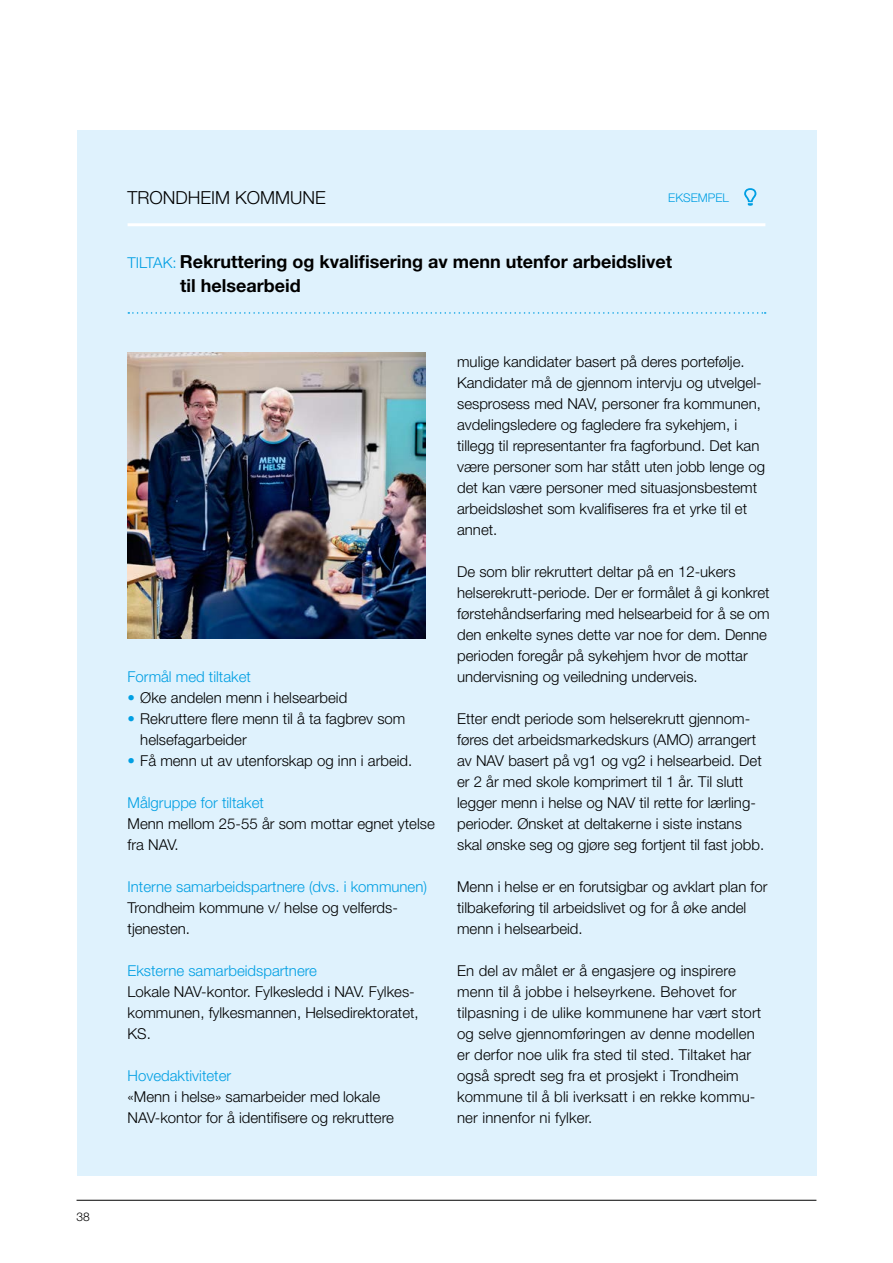
<style>
.page{position:relative;width:893px;height:1263px;background:#fff}
.page>*{position:absolute;margin:0;border:0;box-sizing:border-box;transform-origin:0 0}
.t1{font:700 18px/24px "Helvetica Neue";color:#000}
.t2{font:300 18px "Helvetica Neue";color:#000}
.t3{font:300 15px/21px "Helvetica Neue";color:#000}
.t4{font:300 15px "Helvetica Neue";color:#009fe3}
.t5{font:300 12px "Helvetica Neue";color:#009fe3}
.t6{font:300 12px "Helvetica Neue";color:#000}
.s1{font-weight:300;font-size:15px;color:#009fe3}
.s2{color:#009fe3}
</style>
<div class="page">
<hr style="left:77px;top:1200px;width:739px;height:1px;background:#000">
<div style="left:77px;top:130px;width:739px;height:1046px;background:#dff2fd"></div>
<hr style="left:128px;top:223px;width:637px;height:3px;background:#fff">
<svg style="left:744px;top:188px;width:13px;height:18px"></svg>
<img style="left:127px;top:353px;width:298px;height:285px">
<svg style="left:128px;top:312px;width:638px;height:2px"></svg>
<p class="t6" style="left:77px;top:1210px;width:15px">38</p>
<p class="t2" style="left:128px;top:187px;width:200px">TRONDHEIM KOMMUNE</p>
<p class="t5" style="left:668px;top:190px;width:62px">EKSEMPEL</p>
<p class="t1" style="left:180px;top:249px;width:494px;text-indent:-53px"><span class="s1">TILTAK:</span> Rekruttering og kvalifisering av menn utenfor arbeidslivet til helsearbeid</p>
<p class="t4" style="left:128px;top:667px;width:125px">Formål med tiltaket</p>
<p class="t3" style="left:128px;top:686px;width:221px"><span class="s2">•</span> Øke andelen menn i helsearbeid</p>
<p class="t3" style="left:140px;top:707px;width:267px;text-indent:-13px"><span class="s2">•</span> Rekruttere flere menn til å ta fagbrev som helsefagarbeider</p>
<p class="t3" style="left:128px;top:749px;width:286px"><span class="s2">•</span> Få menn ut av utenforskap og inn i arbeid.</p>
<p class="t4" style="left:128px;top:793px;width:138px">Målgruppe for tiltaket</p>
<p class="t3" style="left:128px;top:812px;width:309px">Menn mellom 25-55 år som mottar egnet ytelse fra NAV.</p>
<p class="t4" style="left:128px;top:877px;width:301px">Interne samarbeidspartnere (dvs. i kommunen)</p>
<p class="t3" style="left:128px;top:896px;width:272px">Trondheim kommune v/ helse og velferds&shy;tjenesten.</p>
<p class="t4" style="left:128px;top:961px;width:191px">Eksterne samarbeidspartnere</p>
<p class="t3" style="left:128px;top:980px;width:293px">Lokale NAV-kontor. Fylkesledd i NAV. Fylkes&shy;kommunen, fylkesmannen, Helsedirektoratet,<br>KS.</p>
<p class="t4" style="left:128px;top:1066px;width:105px">Hovedaktiviteter</p>
<p class="t3" style="left:128px;top:1085px;width:268px">«Menn i helse» samarbeider med lokale<br>NAV-kontor for å identifisere og rekruttere</p>
<p class="t3" style="left:457px;top:350px;width:309px">mulige kandidater basert på deres portefølje.<br>Kandidater må de gjennom intervju og utvelgel&shy;sesprosess med NAV, personer fra kommunen, avdelingsledere og fagledere fra sykehjem, i tillegg til representanter fra fagforbund. Det kan være personer som har stått uten jobb lenge og det kan være personer med situasjonsbestemt arbeidsløshet som kvalifiseres fra et yrke til et annet.</p>
<p class="t3" style="left:457px;top:560px;width:314px">De som blir rekruttert deltar på en 12-ukers helserekrutt-periode. Der er formålet å gi konkret førstehåndserfaring med helsearbeid for å se om den enkelte synes dette var noe for dem. Denne perioden foregår på sykehjem hvor de mottar undervisning og veiledning underveis.</p>
<p class="t3" style="left:457px;top:707px;width:309px">Etter endt periode som helserekrutt gjennom&shy;føres det arbeidsmarkedskurs (AMO) arrangert av NAV basert på vg1 og vg2 i helsearbeid. Det er 2 år med skole komprimert til 1 år. Til slutt legger menn i helse og NAV til rette for lærling&shy;perioder. Ønsket at deltakerne i siste instans skal ønske seg og gjøre seg fortjent til fast jobb.</p>
<p class="t3" style="left:457px;top:875px;width:312px">Menn i helse er en forutsigbar og avklart plan for tilbakeføring til arbeidslivet og for å øke andel menn i helsearbeid.</p>
<p class="t3" style="left:457px;top:959px;width:306px">En del av målet er å engasjere og inspirere menn til å jobbe i helseyrkene. Behovet for tilpasning i de ulike kommunene har vært stort og selve gjennomføringen av denne modellen er derfor noe ulik fra sted til sted. Tiltaket har også spredt seg fra et prosjekt i Trondheim kommune til å bli iverksatt i en rekke kommu&shy;ner innenfor ni fylker.</p>
</div>
